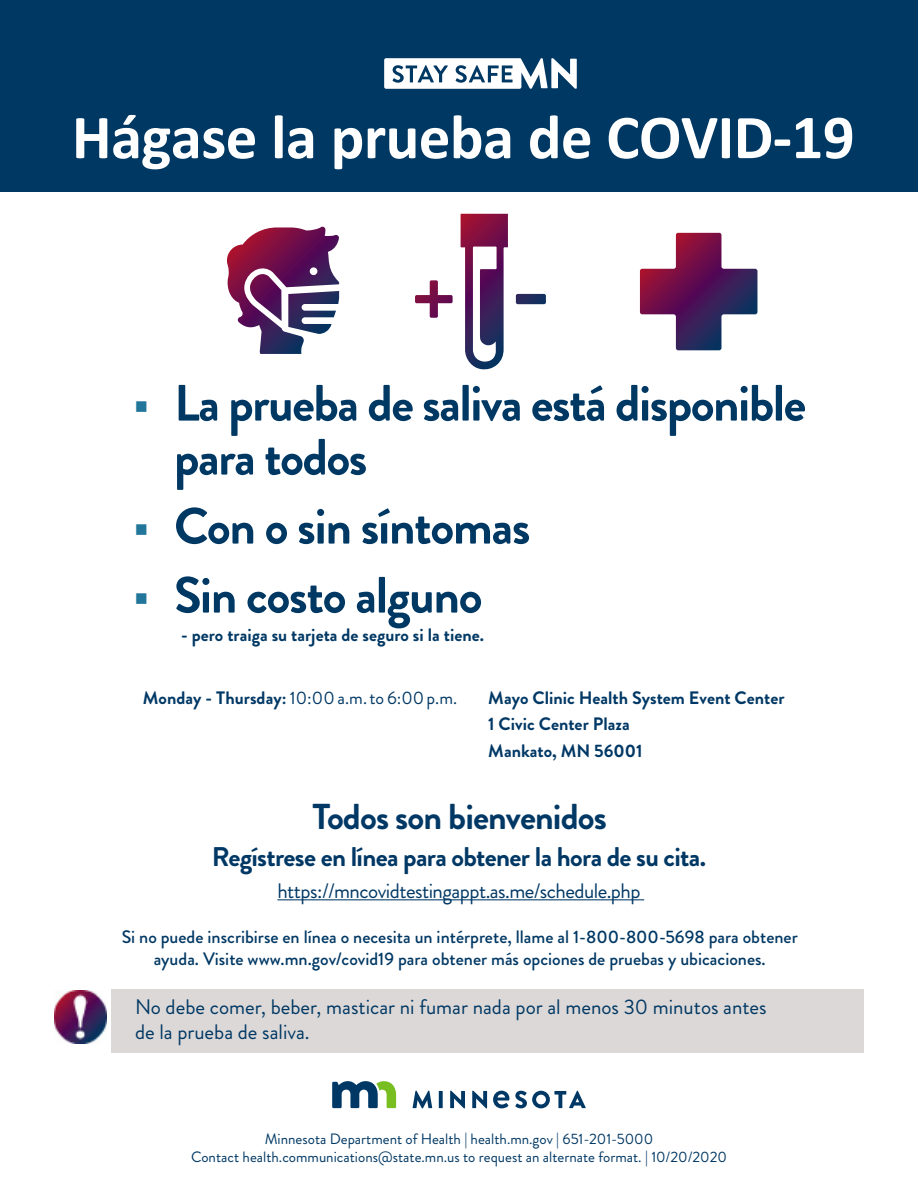
<style>
.page{position:relative;width:918px;height:1188px;background:#fff}
.page>*{position:absolute;margin:0;border:0;box-sizing:border-box;transform-origin:0 0}
.t1{font:700 63px "Calibri";letter-spacing:-.01em;color:#fff}
.t2{font:700 51px/54px "Brandon Grotesque";letter-spacing:-.03em;color:#003864}
.t3{font:700 36px "Brandon Grotesque";letter-spacing:-.025em;color:#003865}
.t4{font:700 27px "Brandon Grotesque";letter-spacing:-.025em;color:#003865}
.t5{font:21px/25.2px "Brandon Grotesque";color:#003864}
.t6{font:21px "Brandon Grotesque";letter-spacing:-.025em;color:#003865}
.t7{font:500 18px/21.6px "Brandon Grotesque";color:#003864;text-align:center}
.t8{font:700 18px/26.2px "Brandon Grotesque";color:#003865}
.t9{font:700 18px "Brandon Grotesque";color:#003864}
.t10{font:18px "Brandon Grotesque";color:#003865}
.t11{font:15px "Brandon Grotesque";color:#003864}
.s1{font-family:"Calibri";font-weight:400;font-size:45px;color:#21769a}
.s2{font-weight:700}
</style>
<div class="page">
<svg style="left:332px;top:1081px;width:64px;height:27px"></svg>
<svg style="left:413px;top:1091px;width:19px;height:17px"></svg>
<svg style="left:439px;top:1091px;width:4px;height:17px"></svg>
<svg style="left:450px;top:1091px;width:15px;height:17px"></svg>
<svg style="left:472px;top:1091px;width:15px;height:17px"></svg>
<svg style="left:515px;top:1091px;width:71px;height:17px"></svg>
<svg style="left:493px;top:1091px;width:16px;height:17px"></svg>
<div style="left:111px;top:989px;width:753px;height:64px;background:#dcd8d7"></div>
<hr style="left:277px;top:899px;width:367px;height:1px;background:#003865">
<img style="left:54px;top:991px;width:53px;height:52px">
<div style="left:0;top:0;width:918px;height:192px;background:#003864"></div>
<svg style="left:384px;top:58px;width:193px;height:31px"></svg>
<svg style="left:640px;top:233px;width:117px;height:117px"></svg>
<svg style="left:227px;top:227px;width:112px;height:127px"></svg>
<svg style="left:415px;top:214px;width:131px;height:156px"></svg>
<h1 class="t1" style="left:72px;top:93px;width:784px">Hágase la prueba de COVID-19</h1>
<p class="t2" style="left:174px;top:377px;width:634px;text-indent:-40px"><span class="s1">▪</span> La prueba de saliva está disponible para todos</p>
<p class="t2" style="left:134px;top:500px;width:398px"><span class="s1">▪</span> Con o sin síntomas</p>
<p class="t2" style="left:134px;top:569px;width:351px"><span class="s1">▪</span> Sin costo alguno</p>
<p class="t9" style="left:181px;top:622px;width:304px">- pero traiga su tarjeta de seguro si la tiene.</p>
<p class="t10" style="left:143px;top:686px;width:316px"><span class="s2">Monday - Thursday:</span> 10:00 a.m.to 6:00p.m.</p>
<p class="t8" style="left:488px;top:685px;width:298px">Mayo Clinic Health System Event Center<br>1 Civic Center Plaza<br>Mankato, MN 56001</p>
<h3 class="t3" style="left:313px;top:791px;width:296px">Todos son bienvenidos</h3>
<p class="t4" style="left:212px;top:838px;width:496px">Regístrese en línea para obtener la hora de su cita.</p>
<p class="t6" style="left:277px;top:876px;width:365px">https://mncovidtestingappt.as.me/schedule.php</p>
<p class="t7" style="left:122px;top:927px;width:678px">Si no puede inscribirse en línea o necesita un intérprete, llame al 1-800-800-5698 para obtener ayuda. Visite www.mn.gov/covid19 para obtener más opciones de pruebas y ubicaciones.</p>
<p class="t5" style="left:135px;top:994px;width:633px">No debe comer, beber, masticar ni fumar nada por al menos 30 minutos antes de la prueba de saliva.</p>
<p class="t11" style="left:265px;top:1129px;width:390px">Minnesota Department of Health | health.mn.gov | 651-201-5000</p>
<p class="t11" style="left:191px;top:1147px;width:537px">Contact health.communications@state.mn.us to request an alternate format. | 10/20/2020</p>
</div>
